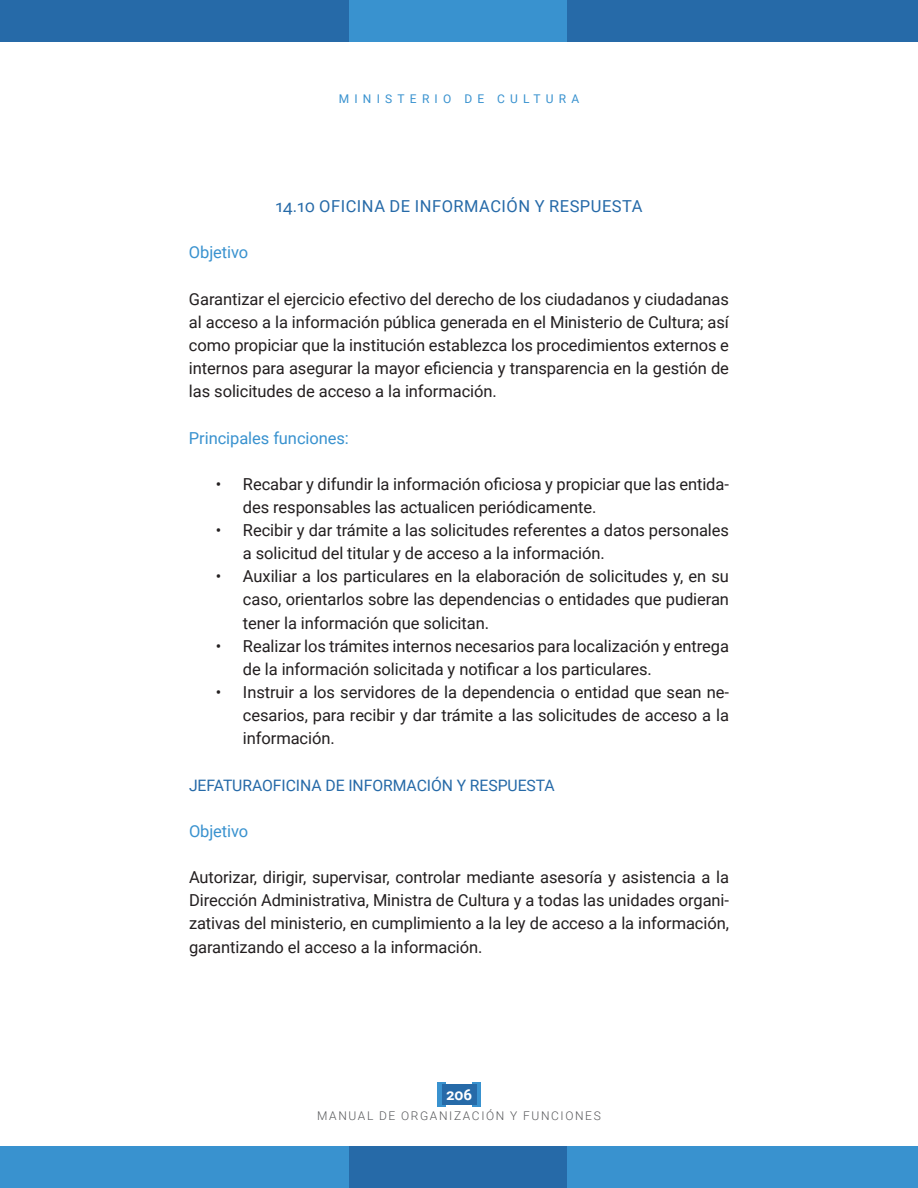
<style>
.page{position:relative;width:918px;height:1188px;background:#fff}
.page>*{position:absolute;margin:0;border:0;box-sizing:border-box;transform-origin:0 0}
.t1{font:16.5px/23.1px "Roboto";letter-spacing:-.005em;color:#231f20;text-align:justify}
.t2{font:16.5px "Roboto";letter-spacing:-.005em;color:#3992cf}
.t3{font:16.5px "Roboto";letter-spacing:.03em;color:#266aa8}
.t4{font:15.75px "Roboto";letter-spacing:-.005em;color:#266aa8}
.t5{font:700 15px "Roboto";color:#fff}
.t6{font:300 12px "Roboto";letter-spacing:.135em;color:#57585a}
.t7{font:12px "Roboto";letter-spacing:.435em;color:#3992cf}
</style>
<div class="page">
<svg style="left:472px;top:1082px;width:8px;height:25px"></svg>
<div style="left:438px;top:1082px;width:8px;height:25px;background:#3992cf"></div>
<div style="left:442px;top:1084px;width:34px;height:21px;background:#266aa8"></div>
<div style="left:0;top:1147px;width:918px;height:41px;background:#3992cf"></div>
<div style="left:0;top:0;width:918px;height:41px;background:#266aa8"></div>
<div style="left:349px;top:1147px;width:218px;height:41px;background:#266aa8"></div>
<div style="left:349px;top:0;width:218px;height:41px;background:#3992cf"></div>
<p class="t7" style="left:339px;top:90px;width:242px">MINISTERIO DE CULTURA</p>
<p class="t3" style="left:275px;top:195px;width:369px">14.10 OFICINA DE INFORMACIÓN Y RESPUESTA</p>
<p class="t2" style="left:189px;top:241px;width:61px">Objetivo</p>
<p class="t1" style="left:189px;top:287px;width:542px">Garantizar el ejercicio efectivo del derecho de los ciudadanos y ciudadanas al acceso a la información pública generada en el Ministerio de Cultura; así como propiciar que la institución establezca los procedimientos externos e internos para asegurar la mayor eficiencia y transparencia en la gestión de las solicitudes de acceso a la información.</p>
<p class="t2" style="left:189px;top:426px;width:161px">Principales funciones:</p>
<p class="t1" style="left:243px;top:472px;width:488px;text-indent:-27px">• Recabar y difundir la información oficiosa y propiciar que las entida&shy;des responsables las actualicen periódicamente.</p>
<p class="t1" style="left:243px;top:518px;width:488px;text-indent:-27px">• Recibir y dar trámite a las solicitudes referentes a datos personales a solicitud del titular y de acceso a la información.</p>
<p class="t1" style="left:243px;top:564px;width:488px;text-indent:-27px">• Auxiliar a los particulares en la elaboración de solicitudes y, en su caso, orientarlos sobre las dependencias o entidades que pudieran tener la información que solicitan.</p>
<p class="t1" style="left:243px;top:634px;width:488px;text-indent:-27px">• Realizar los trámites internos necesarios para localización y entrega de la información solicitada y notificar a los particulares.</p>
<p class="t1" style="left:243px;top:680px;width:488px;text-indent:-27px">• Instruir a los servidores de la dependencia o entidad que sean ne&shy;cesarios, para recibir y dar trámite a las solicitudes de acceso a la información.</p>
<p class="t4" style="left:189px;top:774px;width:367px">JEFATURAOFICINA DE INFORMACIÓN Y RESPUESTA</p>
<p class="t2" style="left:189px;top:819px;width:61px">Objetivo</p>
<p class="t1" style="left:189px;top:865px;width:542px">Autorizar, dirigir, supervisar, controlar mediante asesoría y asistencia a la Dirección Administrativa, Ministra de Cultura y a todas las unidades organi&shy;zativas del ministerio, en cumplimiento a la ley de acceso a la información, garantizando el acceso a la información.</p>
<p class="t5" style="left:446px;top:1084px;width:27px">206</p>
<p class="t6" style="left:317px;top:1108px;width:285px">MANUAL DE ORGANIZACIÓN Y FUNCIONES</p>
</div>
